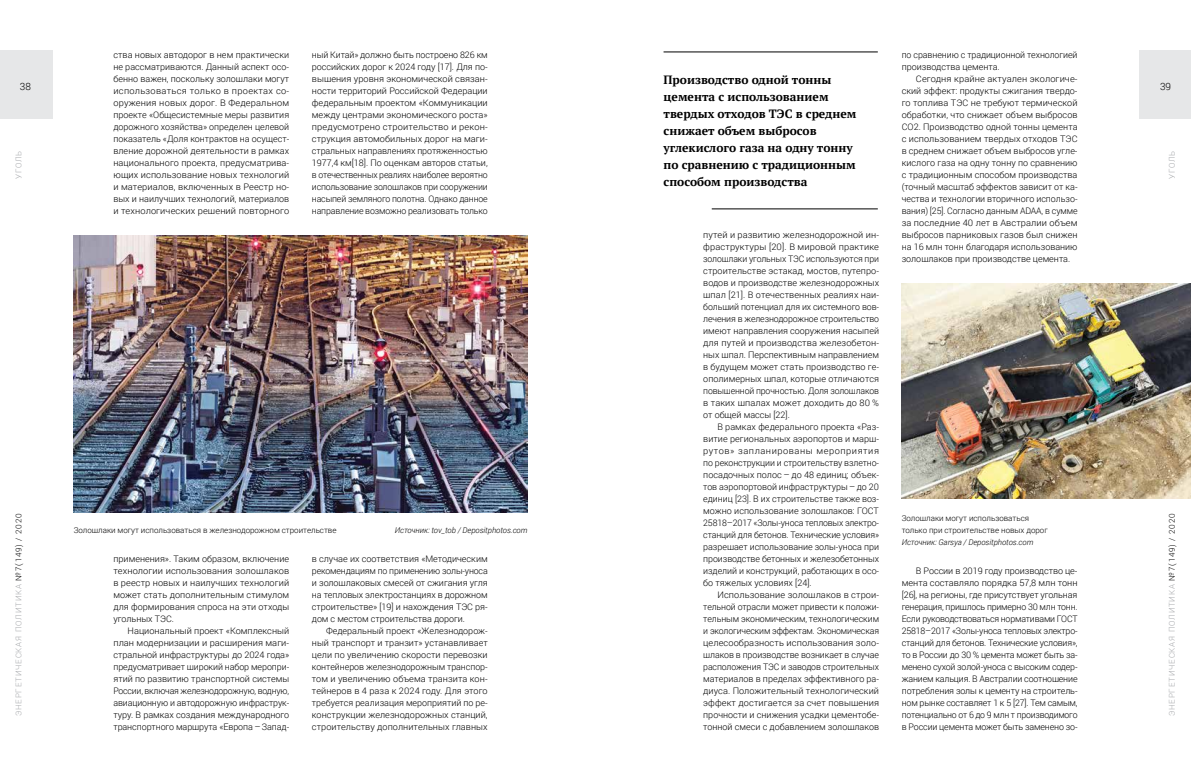
<style>
.page{position:relative;width:1191px;height:780px;background:#fff}
.page>*{position:absolute;margin:0;border:0;box-sizing:border-box;transform-origin:0 0}
.t1{font:700 12px/17px "PT Serif";color:#000}
.t2{font:300 10px "Roboto";color:#000}
.t3{font:300 9px/12px "Roboto";letter-spacing:-.005em;color:#000;text-align:justify}
.t4{font:300 8px/12px "Roboto";color:#000}
.t5{font:300 8px "Roboto";letter-spacing:.1em;color:#a7a9ac}
.t6{font:italic 300 8px "Roboto";color:#000}
.t7{font:300 8px "Roboto";letter-spacing:.09em;color:#a5a7aa}
.s1{color:#000}
</style>
<div class="page">
<div style="left:1139px;top:51px;width:52px;height:68px;background:#e6e7e8"></div>
<div style="left:0;top:51px;width:52px;height:68px;background:#e6e7e8"></div>
<img style="left:74px;top:235px;width:453px;height:278px">
<img style="left:901px;top:283px;width:290px;height:215px">
<hr style="left:663px;top:51px;width:214px;height:1px;background:#000">
<hr style="left:711px;top:208px;width:166px;height:1px;background:#000">
<p class="t3" style="left:312px;top:48px;width:177px">ный Китай» должно быть построено 826 км российских дорог к 2024 году [17]. Для по&shy;вышения уровня экономической связан&shy;ности территорий Российской Федерации федеральным проектом «Коммуникации между центрами экономического роста» предусмотрено строительство и рекон&shy;струкция автомобильных дорог на маги&shy;стральных направлениях протяженностью 1977,4 км[18]. По оценкам авторов статьи, в отечественных реалиях наиболее вероятно использование золошлаков при сооружении насыпей земляного полотна. Однако данное направление возможно реализовать только</p>
<p class="t3" style="left:901px;top:48px;width:177px">по сравнению с традиционной технологией производства цемента.</p>
<p class="t3" style="left:901px;top:72px;width:177px;text-indent:14px">Сегодня крайне актуален экологиче&shy;ский эффект: продукты сжигания твердо&shy;го топлива ТЭС не требуют термической обработки, что снижает объем выбросов СО2. Производство одной тонны цемента с использованием твердых отходов ТЭС в среднем снижает объем выбросов угле&shy;кислого газа на одну тонну по сравнению с традиционным способом производства (точный масштаб эффектов зависит от ка&shy;чества и технологии вторичного использо&shy;вания) [25]. Согласно данным ADAA, в сумме за последние 40 лет в Австралии объем выбросов парниковых газов был снижен на 16 млн тонн благодаря использованию золошлаков при производстве цемента.</p>
<p class="t3" style="left:113px;top:48px;width:177px">ства новых автодорог в нем практически не рассматриваются. Данный аспект осо&shy;бенно важен, поскольку золошлаки могут использоваться только в проектах со&shy;оружения новых дорог. В Федеральном проекте «Общесистемные меры развития дорожного хозяйства» определен целевой показатель «Доля контрактов на осущест&shy;вление дорожной деятельности в рамках национального проекта, предусматрива&shy;ющих использование новых технологий и материалов, включенных в Реестр но&shy;вых и наилучших технологий, материалов и технологических решений повторного</p>
<h1 class="t1" style="left:663px;top:71px;width:194px">Производство одной тонны цемента с использованием твердых отходов ТЭС в среднем снижает объем выбросов углекислого газа на одну тонну по сравнению с традиционным способом производства</h1>
<p class="t2" style="left:20px;top:80px;width:13px">38</p>
<p class="t2" style="left:1160px;top:80px;width:13px">39</p>
<p class="t7" style="left:13px;top:179px;width:30px;rotate:-90deg">УГОЛЬ</p>
<p class="t7" style="left:1166px;top:179px;width:30px;rotate:-90deg">УГОЛЬ</p>
<p class="t3" style="left:703px;top:228px;width:177px">путей и развитию железнодорожной ин&shy;фраструктуры [20]. В мировой практике золошлаки угольных ТЭС используются при строительстве эстакад, мостов, путепро&shy;водов и производстве железнодорожных шпал [21]. В отечественных реалиях наи&shy;больший потенциал для их системного вов&shy;лечения в железнодорожное строительство имеют направления сооружения насыпей для путей и производства железобетон&shy;ных шпал. Перспективным направлением в будущем может стать производство ге&shy;ополимерных шпал, которые отличаются повышенной прочностью. Доля золошлаков в таких шпалах может доходить до 80 % от общей массы [22].</p>
<p class="t3" style="left:703px;top:420px;width:177px;text-indent:14px">В рамках федерального проекта «Раз&shy;витие региональных аэропортов и марш&shy;рутов» запланированы мероприятия по реконструкции и строительству взлетно&shy;посадочных полос – до 48 единиц; объек&shy;тов аэропортовой инфраструктуры – до 20 единиц [23]. В их строительстве также воз&shy;можно использование золошлаков: ГОСТ 25818–2017 «Золы-уноса тепловых электро&shy;станций для бетонов. Технические условия» разрешает использование золы-уноса при производстве бетонных и железобетонных изделий и конструкций, работающих в осо&shy;бо тяжелых условиях [24].</p>
<p class="t3" style="left:703px;top:588px;width:177px;text-indent:14px">Использование золошлаков в строи&shy;тельной отрасли может привести к положи&shy;тельным экономическим, технологическим и экологическим эффектам. Экономическая целесообразность использования золо&shy;шлаков в производстве возникает в случае расположения ТЭС и заводов строительных материалов в пределах эффективного ра&shy;диуса. Положительный технологический эффект достигается за счет повышения прочности и снижения усадки цементобе&shy;тонной смеси с добавлением золошлаков</p>
<p class="t5" style="left:13px;top:716px;width:204px;rotate:-90deg">ЭНЕРГЕТИЧЕСКАЯ ПОЛИТИКА <span class="s1">№7(149) / 2020</span></p>
<p class="t5" style="left:1166px;top:716px;width:204px;rotate:-90deg">ЭНЕРГЕТИЧЕСКАЯ ПОЛИТИКА <span class="s1">№7(149) / 2020</span></p>
<p class="t4" style="left:74px;top:524px;width:264px">Золошлаки могут использоваться в железнодорожном строительстве</p>
<p class="t6" style="left:395px;top:524px;width:134px">Источник: tov_tob / Depositphotos.com</p>
<p class="t4" style="left:901px;top:512px;width:147px">Золошлаки могут использоваться только при строительстве новых дорог</p>
<p class="t6" style="left:901px;top:537px;width:133px">Источник: Garsya / Depositphotos.com</p>
<p class="t3" style="left:113px;top:552px;width:177px">применения». Таким образом, включение технологии использования золошлаков в реестр новых и наилучших технологий может стать дополнительным стимулом для формирования спроса на эти отходы угольных ТЭС.</p>
<p class="t3" style="left:113px;top:624px;width:177px;text-indent:14px">Национальный проект «Комплексный план модернизации и расширения маги&shy;стральной инфраструктуры до 2024 года» предусматривает широкий набор меропри&shy;ятий по развитию транспортной системы России, включая железнодорожную, водную, авиационную и автодорожную инфраструк&shy;туру. В рамках создания международного транспортного маршрута «Европа – Запад-</p>
<p class="t3" style="left:312px;top:552px;width:177px">в случае их соответствия «Методическим рекомендациям по применению золы-уноса и золошлаковых смесей от сжигания угля на тепловых электростанциях в дорожном строительстве» [19] и нахождения ТЭС ря&shy;дом с местом строительства дороги.</p>
<p class="t3" style="left:312px;top:624px;width:177px;text-indent:14px">Федеральный проект «Железнодорож&shy;ный транспорт и транзит» устанавливает цели по увеличению скорости перевозки контейнеров железнодорожным транспор&shy;том и увеличению объема транзита кон&shy;тейнеров в 4 раза к 2024 году. Для этого требуется реализация мероприятий по ре&shy;конструкции железнодорожных станций, строительству дополнительных главных</p>
<p class="t3" style="left:901px;top:564px;width:177px;text-indent:14px">В России в 2019 году производство це&shy;мента составляло порядка 57,8 млн тонн [26], на регионы, где присутствует угольная генерация, пришлось примерно 30 млн тонн.<br>Если руководствоваться нормативами ГОСТ 25818–2017 «Золы-уноса тепловых электро&shy;станций для бетонов. Технические условия», то в России до 30 % цемента может быть за&shy;менено сухой золой-уноса с высоким содер&shy;жанием кальция. В Австралии соотношение потребления золы к цементу на строитель&shy;ном рынке составляет 1 к 5 [27]. Тем самым, потенциально от 6 до 9 млн т производимого в России цемента может быть заменено зо-</p>
</div>
